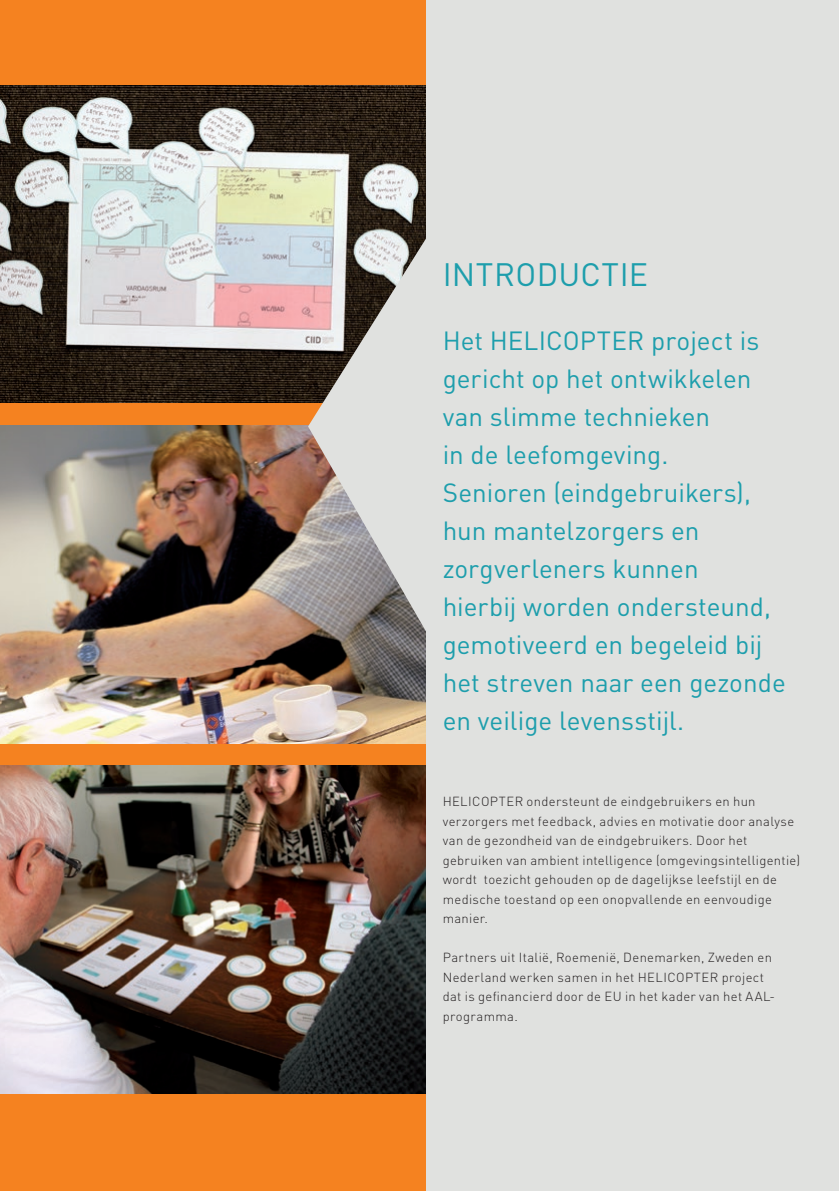
<style>
.page{position:relative;width:840px;height:1191px;background:#fff}
.page>*{position:absolute;margin:0;border:0;box-sizing:border-box;transform-origin:0 0}
.t1{font:32px "DIN";letter-spacing:.01em;color:#1d9eac}
.t2{font:26px/38px "DIN";color:#1d9eac}
.t3{font:300 13px/19.6px "DIN";letter-spacing:.025em;color:#231f20}
</style>
<div class="page">
<div style="left:306px;top:0;width:531px;height:1191px;background:#e0e1df"></div>
<div style="left:0;top:0;width:425px;height:1191px;background:#f58220"></div>
<img style="left:0;top:85px;width:425px;height:318px">
<img style="left:0;top:765px;width:425px;height:328px">
<img style="left:0;top:425px;width:425px;height:318px">
<svg style="left:308px;top:237px;width:118px;height:396px;fill:#e0e1df"></svg>
<h1 class="t1" style="left:442px;top:254px;width:207px">INTRODUCTIE</h1>
<p class="t2" style="left:442px;top:321px;width:344px">Het HELICOPTER project is gericht op het ontwikkelen van slimme technieken<br>in de leefomgeving.<br>Senioren (eindgebruikers), hun mantelzorgers en zorgverleners kunnen<br>hierbij worden ondersteund, gemotiveerd en begeleid bij het streven naar een gezonde en veilige levensstijl.</p>
<p class="t3" style="left:442px;top:791px;width:359px">HELICOPTER ondersteunt de eindgebruikers en hun verzorgers met feedback, advies en motivatie door analyse van de gezondheid van de eindgebruikers. Door het gebruiken van ambient intelligence (omgevingsintelligentie) wordt toezicht gehouden op de dagelijkse leefstijl en de medische toestand op een onopvallende en eenvoudige manier.</p>
<p class="t3" style="left:442px;top:947px;width:333px">Partners uit Italië, Roemenië, Denemarken, Zweden en Nederland werken samen in het HELICOPTER project dat is gefinancierd door de EU in het kader van het AAL&shy;programma.</p>
</div>
